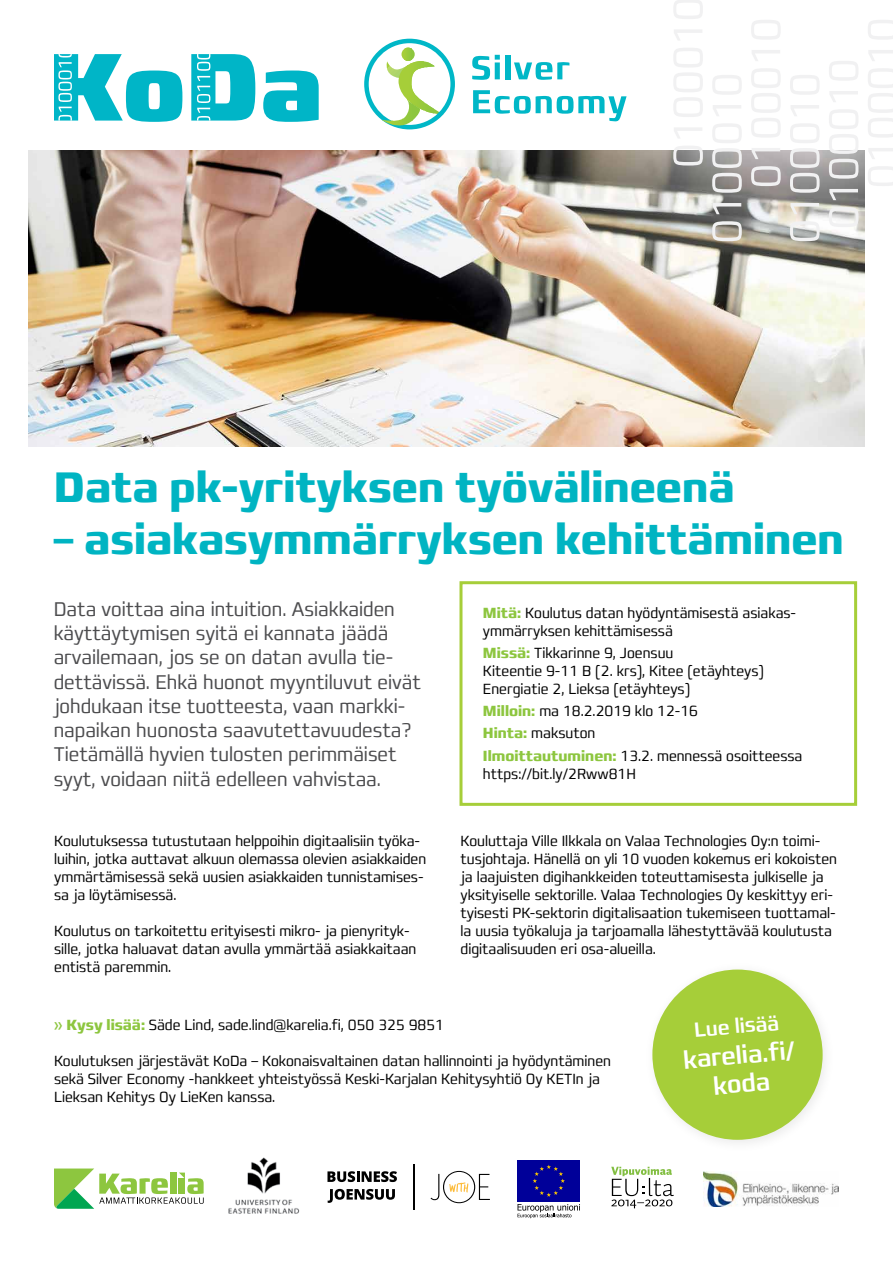
<style>
.page{position:relative;width:893px;height:1263px;background:#fff}
.page>*{position:absolute;margin:0;border:0;box-sizing:border-box;transform-origin:0 0}
.t1{font:700 condensed 43.5px "Francker CYR";color:#00b4c2}
.t2{font:500 condensed 25.5px/28.5px "Francker CYR";color:#fff;text-align:center}
.t3{font:500 condensed 21px "Francker CYR";color:#fff}
.t4{font:300 condensed 20.25px/24.3px "Francker CYR";color:#4d4d4f}
.t5{font:300 condensed 15px/18px "Francker CYR";color:#000}
.s1{font-weight:700;color:#8dc63f}
.s2{font-weight:400;font-size:16.5px;color:#8dc63f}
</style>
<div class="page">
<img style="left:28px;top:151px;width:837px;height:295px">
<svg style="left:54px;top:1168px;width:150px;height:41px"></svg>
<img style="left:704px;top:1172px;width:135px;height:34px">
<svg style="left:611px;top:1167px;width:63px;height:41px"></svg>
<svg style="left:327px;top:1171px;width:70px;height:11px"></svg>
<svg style="left:328px;top:1189px;width:67px;height:14px"></svg>
<svg style="left:430px;top:1171px;width:60px;height:32px"></svg>
<hr style="left:413px;top:1164px;width:1px;height:46px;background:#000">
<div style="left:517px;top:1160px;width:63px;height:42px;background:#009"></div>
<svg style="left:533px;top:1165px;width:32px;height:32px"></svg>
<svg style="left:517px;top:1204px;width:63px;height:14px"></svg>
<div style="left:652px;top:969px;width:171px;height:171px;background:#a6ce39;border-radius:50%"></div>
<svg style="left:263px;top:71px;width:56px;height:51px"></svg>
<svg style="left:54px;top:54px;width:128px;height:68px"></svg>
<svg style="left:191px;top:54px;width:64px;height:67px"></svg>
<img style="left:228px;top:1157px;width:72px;height:57px">
<svg style="left:712px;top:221px;width:30px;height:20px"></svg>
<svg style="left:713px;top:203px;width:28px;height:11px"></svg>
<svg style="left:712px;top:124px;width:30px;height:69px"></svg>
<svg style="left:713px;top:105px;width:28px;height:11px"></svg>
<svg style="left:712px;top:75px;width:30px;height:20px"></svg>
<svg style="left:751px;top:166px;width:30px;height:20px"></svg>
<svg style="left:752px;top:148px;width:28px;height:11px"></svg>
<svg style="left:751px;top:68px;width:29px;height:69px"></svg>
<svg style="left:752px;top:50px;width:28px;height:11px"></svg>
<svg style="left:751px;top:20px;width:29px;height:19px"></svg>
<svg style="left:790px;top:221px;width:30px;height:20px"></svg>
<svg style="left:790px;top:203px;width:29px;height:11px"></svg>
<svg style="left:790px;top:124px;width:30px;height:69px"></svg>
<svg style="left:791px;top:105px;width:28px;height:11px"></svg>
<svg style="left:790px;top:75px;width:29px;height:20px"></svg>
<svg style="left:829px;top:207px;width:29px;height:20px"></svg>
<svg style="left:829px;top:189px;width:29px;height:11px"></svg>
<svg style="left:829px;top:109px;width:29px;height:70px"></svg>
<svg style="left:830px;top:91px;width:28px;height:11px"></svg>
<svg style="left:829px;top:61px;width:29px;height:19px"></svg>
<svg style="left:868px;top:166px;width:25px;height:20px"></svg>
<svg style="left:869px;top:148px;width:24px;height:11px"></svg>
<svg style="left:868px;top:68px;width:25px;height:69px"></svg>
<svg style="left:869px;top:50px;width:24px;height:11px"></svg>
<svg style="left:868px;top:20px;width:25px;height:19px"></svg>
<svg style="left:673px;top:146px;width:30px;height:20px"></svg>
<svg style="left:674px;top:128px;width:28px;height:10px"></svg>
<svg style="left:674px;top:48px;width:29px;height:69px"></svg>
<svg style="left:674px;top:30px;width:28px;height:10px"></svg>
<svg style="left:674px;top:0;width:29px;height:19px"></svg>
<div style="left:459px;top:581px;width:398px;height:225px;border:3px solid #a6ce39"></div>
<svg style="left:472px;top:55px;width:28px;height:25px"></svg>
<div style="left:505px;top:55px;width:5px;height:24px;background:#00b7c7"></div>
<svg style="left:514px;top:62px;width:55px;height:18px"></svg>
<svg style="left:473px;top:90px;width:154px;height:31px"></svg>
<hr style="left:390px;top:100px;width:1px;height:32px;background:#a6ce39">
<hr style="left:391px;top:100px;width:1px;height:32px;background:#a5ce39">
<hr style="left:392px;top:100px;width:1px;height:32px;background:#a3cd3a">
<hr style="left:393px;top:100px;width:1px;height:32px;background:#a2cd3a">
<hr style="left:394px;top:100px;width:1px;height:32px;background:#a1cd3a">
<hr style="left:395px;top:100px;width:1px;height:32px;background:#a0cc3a">
<hr style="left:396px;top:100px;width:1px;height:32px;background:#9fcc3b">
<hr style="left:397px;top:100px;width:1px;height:32px;background:#9ecc3b">
<hr style="left:398px;top:100px;width:1px;height:32px;background:#9dcb3b">
<hr style="left:399px;top:100px;width:1px;height:32px;background:#9ccb3c">
<hr style="left:400px;top:100px;width:1px;height:32px;background:#9bca3c">
<hr style="left:401px;top:100px;width:1px;height:32px;background:#9aca3c">
<hr style="left:402px;top:100px;width:1px;height:32px;background:#99ca3c">
<hr style="left:403px;top:100px;width:1px;height:32px;background:#97c93d">
<hr style="left:404px;top:100px;width:1px;height:32px;background:#95c93d">
<hr style="left:405px;top:100px;width:1px;height:32px;background:#94c93d">
<hr style="left:406px;top:100px;width:1px;height:32px;background:#93c83d">
<hr style="left:407px;top:100px;width:1px;height:32px;background:#92c83e">
<hr style="left:408px;top:100px;width:1px;height:32px;background:#91c83e">
<hr style="left:409px;top:100px;width:1px;height:32px;background:#90c73e">
<hr style="left:410px;top:100px;width:1px;height:32px;background:#8fc73e">
<hr style="left:411px;top:100px;width:1px;height:32px;background:#8ec73f">
<hr style="left:412px;top:100px;width:1px;height:32px;background:#8dc63f">
<svg style="left:364px;top:39px;width:91px;height:90px"></svg>
<h1 class="t1" style="left:54px;top:460px;width:682px">Data pk-yrityksen työvälineenä</h1>
<h1 class="t1" style="left:54px;top:513px;width:792px">– asiakasymmärryksen kehittäminen</h1>
<p class="t4" style="left:54px;top:597px;width:369px">Data voittaa aina intuition. Asiakkaiden käyttäytymisen syitä ei kannata jäädä arvailemaan, jos se on datan avulla tie&shy;dettävissä. Ehkä huonot myyntiluvut eivät johdukaan itse tuotteesta, vaan markki&shy;napaikan huonosta saavutettavuudesta?<br>Tietämällä hyvien tulosten perimmäiset syyt, voidaan niitä edelleen vahvistaa.</p>
<p class="t5" style="left:54px;top:832px;width:374px">Koulutuksessa tutustutaan helppoihin digitaalisiin työka&shy;luihin, jotka auttavat alkuun olemassa olevien asiakkaiden ymmärtämisessä sekä uusien asiakkaiden tunnistamises&shy;sa ja löytämisessä.</p>
<p class="t5" style="left:54px;top:922px;width:364px">Koulutus on tarkoitettu erityisesti mikro- ja pienyrityk&shy;sille, jotka haluavat datan avulla ymmärtää asiakkaitaan entistä paremmin.</p>
<p class="t5" style="left:483px;top:604px;width:315px"><span class="s1">Mitä:</span> Koulutus datan hyödyntämisestä asiakas&shy;ymmärryksen kehittämisessä</p>
<p class="t5" style="left:483px;top:644px;width:283px"><span class="s1">Missä:</span> Tikkarinne 9, Joensuu<br>Kiteentie 9-11 B (2. krs), Kitee (etäyhteys)<br>Energiatie 2, Lieksa (etäyhteys)</p>
<p class="t5" style="left:483px;top:700px;width:321px;line-height:22.2px"><span class="s1">Milloin:</span> ma 18.2.2019 klo 12-16<br><span class="s1">Hinta:</span> maksuton<br><span class="s1">Ilmoittautuminen:</span> 13.2. mennessä osoitteessa</p>
<p class="t5" style="left:483px;top:765px;width:154px">https://bit.ly/2Rww81H</p>
<p class="t5" style="left:460px;top:832px;width:378px">Kouluttaja Ville Ilkkala on Valaa Technologies Oy:n toimi&shy;tusjohtaja. Hänellä on yli 10 vuoden kokemus eri kokoisten ja laajuisten digihankkeiden toteuttamisesta julkiselle ja yksityiselle sektorille. Valaa Technologies Oy keskittyy eri&shy;tyisesti PK-sektorin digitalisaation tukemiseen tuottamal&shy;la uusia työkaluja ja tarjoamalla lähestyttävää koulutusta digitaalisuuden eri osa-alueilla.</p>
<p class="t5" style="left:54px;top:1017px;width:392px"><span class="s2">»</span> <span class="s1">Kysy lisää:</span> Säde Lind, sade.lind@karelia.fi, 050 325 9851</p>
<p class="t5" style="left:54px;top:1053px;width:558px">Koulutuksen järjestävät KoDa – Kokonaisvaltainen datan hallinnointi ja hyödyntäminen sekä Silver Economy -hankkeet yhteistyössä Keski-Karjalan Kehitysyhtiö Oy KETIn ja<br>Lieksan Kehitys Oy LieKen kanssa.</p>
<h3 class="t3" style="left:693px;top:1017px;width:87px;rotate:-5deg">Lue lisää</h3>
<h2 class="t2" style="left:682px;top:1046px;width:114px;rotate:-5deg">karelia.fi / koda</h2>
</div>
